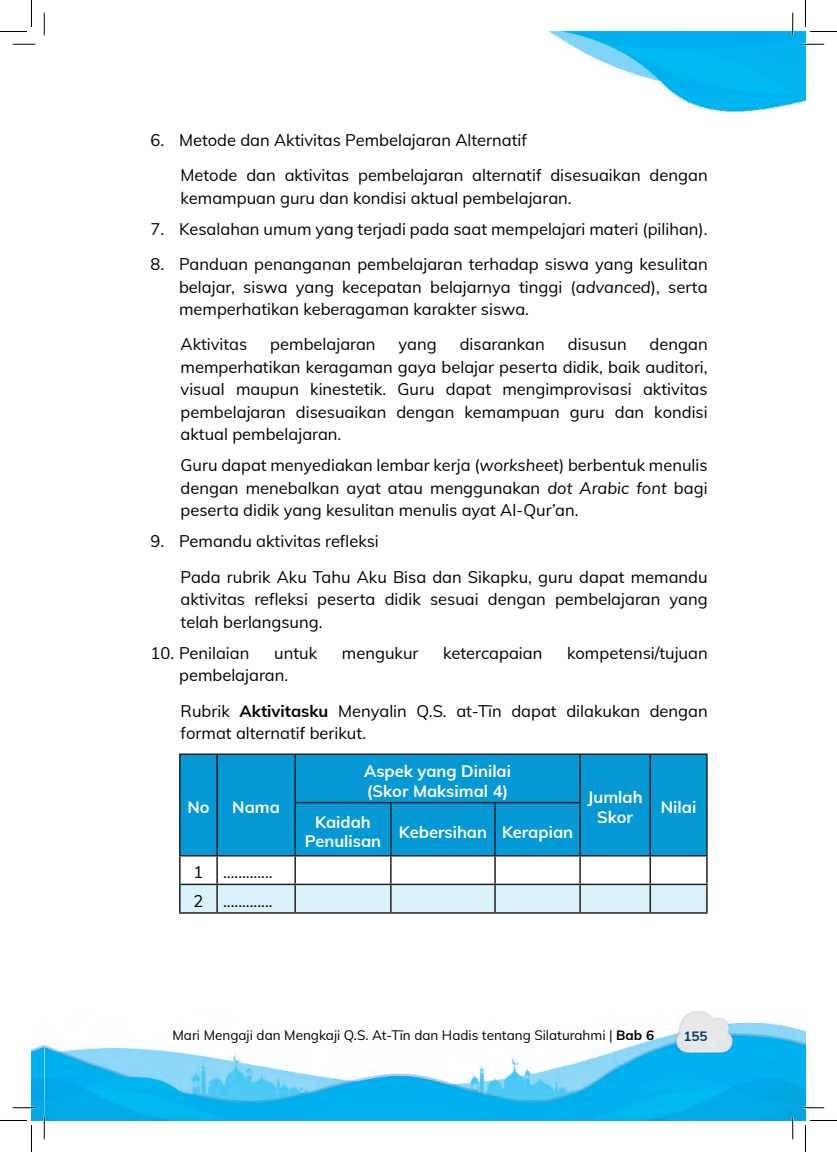
<style>
.page{position:relative;width:837px;height:1152px;background:#fff}
.page>*{position:absolute;margin:0;border:0;box-sizing:border-box;transform-origin:0 0}
.t1{font:16.5px/22.5px "Mulish";color:#000}
.t2{font:700 16.5px/19.8px "Mulish";color:#fff;text-align:center}
.t3{font:13.5px "Mulish";color:#000}
.t4{font:700 13.5px "Mulish";color:#073568}
.s1{font-style:italic}
.s2{font-weight:700}
</style>
<div class="page">
<img style="left:549px;top:32px;width:256px;height:82px">
<img style="left:32px;top:1011px;width:773px;height:109px">
<div style="left:181px;top:755px;width:525px;height:100px;background:#0498d5"></div>
<div style="left:181px;top:885px;width:525px;height:27px;background:#d9f1fb"></div>
<hr style="left:179px;top:753px;width:38px;height:2px;background:#231f20">
<hr style="left:179px;top:755px;width:2px;height:47px;background:#231f20">
<hr style="left:217px;top:753px;width:78px;height:2px;background:#231f20">
<hr style="left:216px;top:755px;width:2px;height:47px;background:#231f20">
<hr style="left:295px;top:753px;width:96px;height:2px;background:#231f20">
<hr style="left:294px;top:755px;width:2px;height:47px;background:#231f20">
<hr style="left:391px;top:753px;width:104px;height:2px;background:#231f20">
<hr style="left:495px;top:753px;width:85px;height:2px;background:#231f20">
<hr style="left:580px;top:753px;width:70px;height:2px;background:#231f20">
<hr style="left:579px;top:755px;width:2px;height:47px;background:#231f20">
<hr style="left:650px;top:753px;width:58px;height:2px;background:#231f20">
<hr style="left:649px;top:755px;width:2px;height:47px;background:#231f20">
<hr style="left:706px;top:755px;width:2px;height:47px;background:#231f20">
<hr style="left:179px;top:802px;width:2px;height:53px;background:#231f20">
<hr style="left:216px;top:802px;width:2px;height:53px;background:#231f20">
<hr style="left:294px;top:802px;width:97px;height:1px;background:#231f20">
<hr style="left:294px;top:803px;width:2px;height:52px;background:#231f20">
<hr style="left:391px;top:802px;width:104px;height:1px;background:#231f20">
<hr style="left:390px;top:803px;width:2px;height:52px;background:#231f20">
<hr style="left:495px;top:802px;width:86px;height:1px;background:#231f20">
<hr style="left:494px;top:803px;width:2px;height:52px;background:#231f20">
<hr style="left:579px;top:803px;width:2px;height:52px;background:#231f20">
<hr style="left:649px;top:802px;width:2px;height:53px;background:#231f20">
<hr style="left:706px;top:802px;width:2px;height:53px;background:#231f20">
<hr style="left:179px;top:855px;width:38px;height:1px;background:#231f20">
<hr style="left:179px;top:856px;width:2px;height:27px;background:#231f20">
<hr style="left:217px;top:855px;width:78px;height:1px;background:#231f20">
<hr style="left:216px;top:856px;width:2px;height:27px;background:#231f20">
<hr style="left:295px;top:855px;width:96px;height:1px;background:#231f20">
<hr style="left:294px;top:856px;width:2px;height:27px;background:#231f20">
<hr style="left:391px;top:855px;width:104px;height:1px;background:#231f20">
<hr style="left:390px;top:856px;width:2px;height:27px;background:#231f20">
<hr style="left:495px;top:855px;width:85px;height:1px;background:#231f20">
<hr style="left:494px;top:856px;width:2px;height:27px;background:#231f20">
<hr style="left:580px;top:855px;width:70px;height:1px;background:#231f20">
<hr style="left:579px;top:856px;width:2px;height:27px;background:#231f20">
<hr style="left:650px;top:855px;width:58px;height:1px;background:#231f20">
<hr style="left:649px;top:856px;width:2px;height:27px;background:#231f20">
<hr style="left:706px;top:856px;width:2px;height:27px;background:#231f20">
<hr style="left:179px;top:883px;width:38px;height:2px;background:#231f20">
<hr style="left:179px;top:885px;width:2px;height:27px;background:#231f20">
<hr style="left:217px;top:883px;width:78px;height:2px;background:#231f20">
<hr style="left:216px;top:885px;width:2px;height:27px;background:#231f20">
<hr style="left:295px;top:883px;width:96px;height:2px;background:#231f20">
<hr style="left:294px;top:885px;width:2px;height:27px;background:#231f20">
<hr style="left:391px;top:883px;width:104px;height:2px;background:#231f20">
<hr style="left:390px;top:885px;width:2px;height:27px;background:#231f20">
<hr style="left:495px;top:883px;width:85px;height:2px;background:#231f20">
<hr style="left:494px;top:885px;width:2px;height:27px;background:#231f20">
<hr style="left:580px;top:883px;width:70px;height:2px;background:#231f20">
<hr style="left:579px;top:885px;width:2px;height:27px;background:#231f20">
<hr style="left:650px;top:883px;width:58px;height:2px;background:#231f20">
<hr style="left:649px;top:885px;width:2px;height:27px;background:#231f20">
<hr style="left:706px;top:885px;width:2px;height:27px;background:#231f20">
<hr style="left:179px;top:912px;width:38px;height:1px;background:#231f20">
<hr style="left:217px;top:912px;width:78px;height:1px;background:#231f20">
<hr style="left:295px;top:912px;width:96px;height:1px;background:#231f20">
<hr style="left:391px;top:912px;width:104px;height:1px;background:#231f20">
<hr style="left:495px;top:912px;width:85px;height:1px;background:#231f20">
<hr style="left:580px;top:912px;width:70px;height:1px;background:#231f20">
<hr style="left:650px;top:912px;width:58px;height:1px;background:#231f20">
<hr style="left:802px;top:43px;width:22px;height:2px;background:#fff">
<hr style="left:13px;top:1106px;width:22px;height:2px;background:#fff">
<hr style="left:802px;top:1106px;width:22px;height:2px;background:#fff">
<hr style="left:43px;top:1116px;width:2px;height:23px;background:#fff">
<hr style="left:792px;top:13px;width:2px;height:22px;background:#fff">
<hr style="left:792px;top:1116px;width:2px;height:23px;background:#fff">
<svg style="left:13px;top:44px;width:22px;height:1px"></svg>
<svg style="left:802px;top:44px;width:22px;height:1px"></svg>
<svg style="left:13px;top:1107px;width:22px;height:1px"></svg>
<svg style="left:802px;top:1107px;width:22px;height:1px"></svg>
<svg style="left:44px;top:13px;width:1px;height:22px"></svg>
<svg style="left:44px;top:1116px;width:1px;height:23px"></svg>
<svg style="left:792px;top:13px;width:1px;height:22px"></svg>
<svg style="left:792px;top:1116px;width:1px;height:23px"></svg>
<svg style="left:0;top:0;width:32px;height:32px"></svg>
<svg style="left:0;top:1120px;width:32px;height:32px"></svg>
<svg style="left:805px;top:0;width:32px;height:32px"></svg>
<svg style="left:805px;top:1120px;width:32px;height:32px"></svg>
<p class="t1" style="left:181px;top:122px;width:529px;line-height:35.2px;text-indent:-30px">6. Metode dan Aktivitas Pembelajaran Alternatif<br>Metode dan aktivitas pembelajaran alternatif disesuaikan dengan</p>
<p class="t1" style="left:181px;top:186px;width:393px">kemampuan guru dan kondisi aktual pembelajaran.</p>
<p class="t1" style="left:151px;top:217px;width:558px">7. Kesalahan umum yang terjadi pada saat mempelajari materi (pilihan).</p>
<p class="t1" style="left:179px;top:252px;width:530px;text-align:justify;text-indent:-28px">8. Panduan penanganan pembelajaran terhadap siswa yang kesulitan belajar, siswa yang kecepatan belajarnya tinggi (<span class="s1">advanced</span>), serta memperhatikan keberagaman karakter siswa.</p>
<p class="t1" style="left:181px;top:332px;width:68px">Aktivitas</p>
<p class="t1" style="left:270px;top:332px;width:107px">pembelajaran</p>
<p class="t1" style="left:398px;top:332px;width:40px">yang</p>
<p class="t1" style="left:460px;top:332px;width:87px">disarankan</p>
<p class="t1" style="left:568px;top:332px;width:60px">disusun</p>
<p class="t1" style="left:181px;top:332px;width:529px;text-align:justify;text-indent:469px">dengan memperhatikan keragaman gaya belajar peserta didik, baik auditori, visual maupun kinestetik. Guru dapat mengimprovisasi aktivitas pembelajaran disesuaikan dengan kemampuan guru dan kondisi aktual pembelajaran.</p>
<p class="t1" style="left:181px;top:453px;width:528px;text-align:justify">Guru dapat menyediakan lembar kerja (<span class="s1">worksheet</span>) berbentuk menulis dengan menebalkan ayat atau menggunakan <span class="s1">dot Arabic font</span> bagi peserta didik yang kesulitan menulis ayat Al-Qur’an.</p>
<p class="t1" style="left:181px;top:523px;width:529px;line-height:35.2px;text-indent:-30px">9. Pemandu aktivitas refleksi<br>Pada rubrik Aku Tahu Aku Bisa dan Sikapku, guru dapat memandu</p>
<p class="t1" style="left:181px;top:587px;width:529px">aktivitas refleksi peserta didik sesuai dengan pembelajaran yang telah berlangsung.</p>
<p class="t1" style="left:151px;top:641px;width:100px">10. Penilaian</p>
<p class="t1" style="left:274px;top:641px;width:44px">untuk</p>
<p class="t1" style="left:342px;top:641px;width:78px">mengukur</p>
<p class="t1" style="left:443px;top:641px;width:101px">ketercapaian</p>
<p class="t1" style="left:567px;top:641px;width:142px">kompetensi/tujuan</p>
<p class="t1" style="left:179px;top:657px;width:530px;line-height:35.2px">pembelajaran.<br>Rubrik <span class="s2">Aktivitasku</span> Menyalin Q.S. at-Tīn dapat dilakukan dengan</p>
<p class="t1" style="left:181px;top:721px;width:187px">format alternatif berikut.</p>
<p class="t2" style="left:187px;top:796px;width:24px">No</p>
<p class="t2" style="left:232px;top:796px;width:49px">Nama</p>
<p class="t1" style="left:194px;top:857px;width:81px;line-height:28.7px">1 .............<br>2 .............</p>
<p class="t2" style="left:364px;top:760px;width:149px;text-align:left">Aspek yang Dinilai (Skor Maksimal 4)</p>
<p class="t2" style="left:305px;top:811px;width:78px">Kaidah<br>Penulisan</p>
<p class="t2" style="left:399px;top:821px;width:176px">Kebersihan Kerapian</p>
<p class="t2" style="left:588px;top:786px;width:57px">Jumlah<br>Skor</p>
<p class="t2" style="left:661px;top:796px;width:37px">Nilai</p>
<p class="t3" style="left:172px;top:1025px;width:483px">Mari Mengaji dan Mengkaji Q.S. At-Tīn dan Hadis tentang Silaturahmi | <span class="s2">Bab 6</span></p>
<p class="t4" style="left:683px;top:1026px;width:26px">155</p>
</div>
